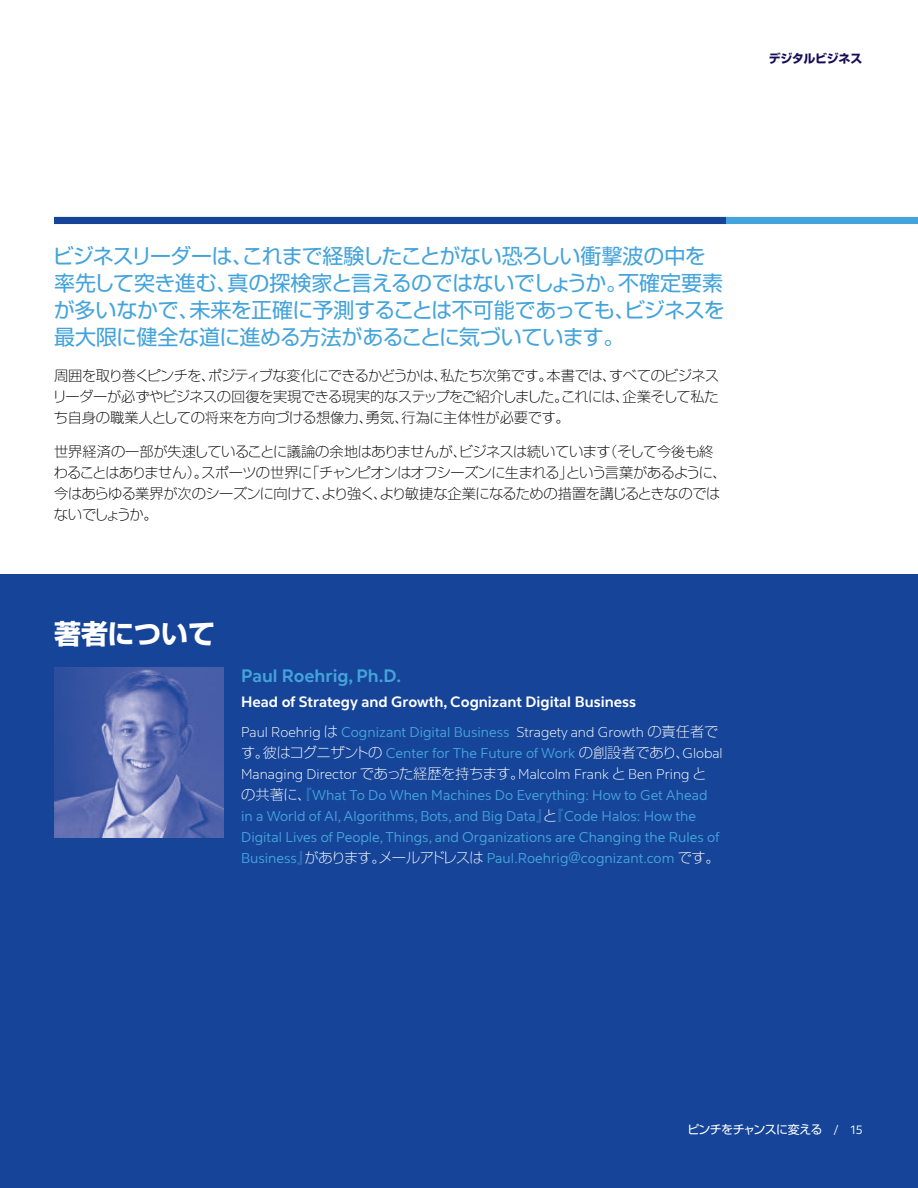
<style>
.page{position:relative;width:918px;height:1188px;background:#fff}
.page>*{position:absolute;margin:0;border:0;box-sizing:border-box;transform-origin:0 0}
.t1{font:700 27px "Shin Go Pro";color:#fff}
.t2{font:21px/27px "Shin Go Pro";letter-spacing:-.03em;color:#44a3db}
.t3{font:700 18px "Cognizant Sans";color:#44a3db}
.t4{font:700 15px "Cognizant Sans";color:#fff}
.t5{font:14.25px/21px "Cognizant Sans";color:#44a3db}
.t6{font:300 expanded 14.25px/21px "Shin Go Pro";letter-spacing:-.035em;color:#000;text-align:justify}
.t7{font:12px "Shin Go Pro";letter-spacing:-.06em;color:#fff}
.t8{font:700 12px "Shin Go Pro";letter-spacing:-.03em;color:#160d5a}
.s1{font-weight:300;color:#fff}
.s2{font-family:"Shin Go Pro";font-weight:300;font-stretch:expanded;color:#fff}
.s3{font-family:"Shin Go Pro"}
.s4{font-family:"Cognizant Sans"}
</style>
<div class="page">
<div style="left:1px;top:575px;width:917px;height:613px;background:#154498"></div>
<img style="left:54px;top:667px;width:169px;height:170px">
<div style="left:54px;top:217px;width:672px;height:7px;background:#154498"></div>
<div style="left:726px;top:217px;width:192px;height:7px;background:#44a3db"></div>
<p class="t8" style="left:769px;top:49px;width:95px">デジタルビジネス</p>
<h2 class="t2" style="left:53px;top:240px;width:674px">ビジネスリーダーは、これまで経験したことがない恐ろしい衝撃波の中を率先して突き進む、真の探検家と言えるのではないでしょうか。不確定要素が多いなかで、未来を正確に予測することは不可能であっても、ビジネスを最大限に健全な道に進める方法があることに気づいています。</h2>
<p class="t6" style="left:53px;top:363px;width:668px">周囲を取り巻くピンチを、ポジティブな変化にできるかどうかは、私たち次第です。本書では、すべてのビジネスリーダーが必ずやビジネスの回復を実現できる現実的なステップをご紹介しました。これには、企業そして私たち自身の職業人としての将来を方向づける想像力、勇気、行為に主体性が必要です。</p>
<p class="t6" style="left:54px;top:440px;width:674px;text-align:left">世界経済の一部が失速していることに議論の余地はありませんが、ビジネスは続いています（そして今後も終わることはありません）。スポーツの世界に「チャンピオンはオフシーズンに生まれる」という言葉があるように、今はあらゆる業界が次のシーズンに向けて、より強く、より敏捷な企業になるための措置を講じるときなのではないでしょうか。</p>
<h1 class="t1" style="left:54px;top:613px;width:163px">著者について</h1>
<p class="t3" style="left:241px;top:664px;width:162px">Paul Roehrig, Ph.D.</p>
<p class="t4" style="left:241px;top:692px;width:396px">Head of Strategy and Growth, Cognizant Digital Business</p>
<p class="t5" style="left:241px;top:722px;width:483px"><span class="s1">Paul Roehrig</span> <span class="s2">は</span> Cognizant Digital Business <span class="s1">Stragety and Growth</span> <span class="s2">の責任者です。彼はコグニザントの</span> Center for The Future of Work <span class="s2">の創設者であり、</span><span class="s1">Global Managing Director</span> <span class="s2">であった経歴を持ちます。</span><span class="s1">Malcolm Frank</span> <span class="s2">と</span> <span class="s1">Ben Pring</span> <span class="s2">との共著に、</span><span class="s3">『</span>What To Do When Machines Do Everything: How to Get Ahead<br>in a World of AI, Algorithms, Bots, and Big Data<span class="s3">』</span><span class="s2">と</span><span class="s3">『</span>Code Halos: How the Digital Lives of People, Things, and Organizations are Changing the Rules of Business<span class="s3">』</span><span class="s2">があります。メールアドレスは</span> Paul.Roehrig<span class="s3">@</span>cognizant.com <span class="s2">です。</span></p>
<p class="t7" style="left:687px;top:1120px;width:177px">ピンチをチャンスに変える <span class="s4">/ 15</span></p>
</div>
